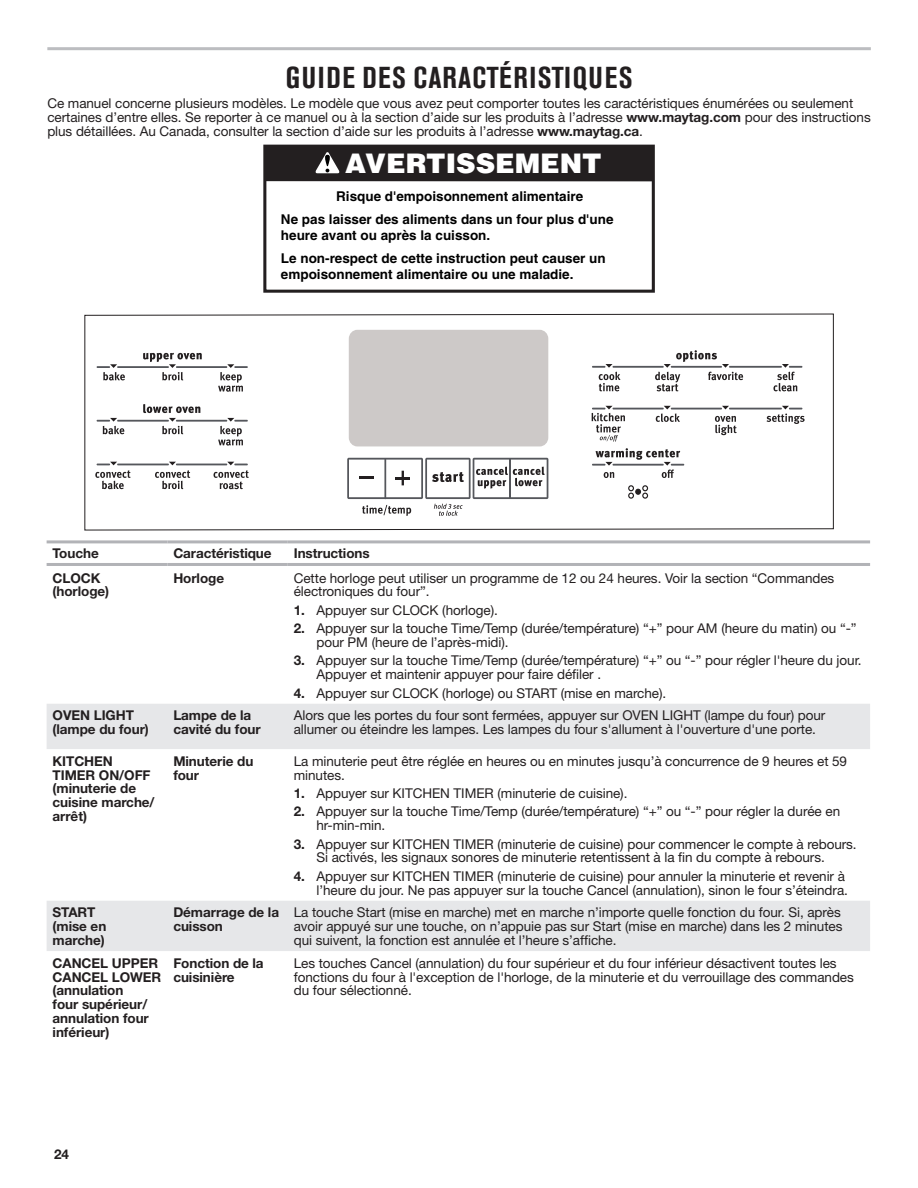
<style>
.page{position:relative;width:918px;height:1188px;background:#fff}
.page>*{position:absolute;margin:0;border:0;box-sizing:border-box;transform-origin:0 0}
.Heading_1_Cook{font:700 condensed 30px "Akzidenz Grotesk Pro";letter-spacing:.05em;color:#231f20}
.t1{font:900 27px "Helvetica";color:#fff}
.Body{font:13.5px/13.8px "Helvetica Neue";letter-spacing:-.005em;color:#231f20}
.Body_Bold{font:700 13.5px/13.8px "Helvetica Neue";letter-spacing:-.005em;color:#231f20}
.t2{font:700 13.5px/23.2px "Helvetica";color:#000}
.s1{font-weight:700}
</style>
<div class="page">
<svg style="left:47px;top:704px;width:823px;height:247px"></svg>
<hr style="left:47px;top:540px;width:120px;height:3px;background:#b2b3b7">
<hr style="left:167px;top:540px;width:121px;height:3px;background:#b2b3b7">
<hr style="left:288px;top:540px;width:582px;height:3px;background:#b2b3b7">
<hr style="left:47px;top:563px;width:120px;height:3px;background:#b2b3b7">
<hr style="left:167px;top:563px;width:121px;height:3px;background:#b2b3b7">
<hr style="left:288px;top:563px;width:582px;height:3px;background:#b2b3b7">
<hr style="left:47px;top:47px;width:824px;height:3px;background:#bcbdc0">
<div style="left:263px;top:145px;width:392px;height:148px;border:3px solid #231f20"></div>
<div style="left:265px;top:145px;width:388px;height:36px;background:#231f20"></div>
<svg style="left:315px;top:152px;width:25px;height:21px"></svg>
<svg style="left:85px;top:314px;width:749px;height:216px"></svg>
<h1 class="Heading_1_Cook" style="left:286px;top:58px;width:348px">GUIDE DES CARACTÉRISTIQUES</h1>
<p class="Body" style="left:47px;top:96px;width:825px">Ce manuel concerne plusieurs modèles. Le modèle que vous avez peut comporter toutes les caractéristiques énumérées ou seulement certaines d’entre elles. Se reporter à ce manuel ou à la section d’aide sur les produits à l’adresse <span class="s1">www.maytag.com</span> pour des instructions plus détaillées. Au Canada, consulter la section d’aide sur les produits à l’adresse <span class="s1">www.maytag.ca</span>.</p>
<p class="t1" style="left:345px;top:146px;width:258px">AVERTISSEMENT</p>
<p class="t2" style="left:281px;top:184px;width:334px;text-indent:55px">Risque d'empoisonnement alimentaire<br>Ne pas laisser des aliments dans un four plus d'une</p>
<p class="t2" style="left:281px;top:223px;width:326px">heure avant ou après la cuisson.<br>Le non-respect de cette instruction peut causer un</p>
<p class="t2" style="left:281px;top:262px;width:294px">empoisonnement alimentaire ou une maladie.</p>
<p class="Body_Bold" style="left:53px;top:546px;width:48px">Touche</p>
<p class="Body_Bold" style="left:173px;top:546px;width:100px">Caractéristique</p>
<p class="Body_Bold" style="left:294px;top:546px;width:77px">Instructions</p>
<p class="Body_Bold" style="left:53px;top:571px;width:58px">CLOCK (horloge)</p>
<p class="Body_Bold" style="left:173px;top:571px;width:52px">Horloge</p>
<p class="Body" style="left:294px;top:571px;width:542px">Cette horloge peut utiliser un programme de 12 ou 24 heures. Voir la section “Commandes électroniques du four”.</p>
<p class="Body" style="left:294px;top:603px;width:206px"><span class="s1">1.</span> Appuyer sur CLOCK (horloge).</p>
<p class="Body" style="left:316px;top:621px;width:542px;text-indent:-23px"><span class="s1">2.</span> Appuyer sur la touche Time/Temp (durée/température) “+” pour AM (heure du matin) ou “-” pour PM (heure de l’après-midi).</p>
<p class="Body" style="left:316px;top:654px;width:547px;text-indent:-23px"><span class="s1">3.</span> Appuyer sur la touche Time/Temp (durée/température) “+” ou “-” pour régler l'heure du jour.<br>Appuyer et maintenir appuyer pour faire défiler .</p>
<p class="Body" style="left:294px;top:686px;width:374px"><span class="s1">4.</span> Appuyer sur CLOCK (horloge) ou START (mise en marche).</p>
<p class="Body_Bold" style="left:53px;top:708px;width:98px">OVEN LIGHT (lampe du four)</p>
<p class="Body_Bold" style="left:173px;top:708px;width:89px">Lampe de la cavité du four</p>
<p class="Body" style="left:294px;top:708px;width:533px">Alors que les portes du four sont fermées, appuyer sur OVEN LIGHT (lampe du four) pour allumer ou éteindre les lampes. Les lampes du four s'allument à l'ouverture d'une porte.</p>
<p class="Body_Bold" style="left:53px;top:754px;width:104px">KITCHEN<br>TIMER ON/OFF (minuterie de cuisine marche/ arrêt)</p>
<p class="Body_Bold" style="left:173px;top:754px;width:81px">Minuterie du four</p>
<p class="Body" style="left:294px;top:754px;width:555px">La minuterie peut être réglée en heures ou en minutes jusqu’à concurrence de 9 heures et 59 minutes.</p>
<p class="Body" style="left:294px;top:786px;width:335px"><span class="s1">1.</span> Appuyer sur KITCHEN TIMER (minuterie de cuisine).</p>
<p class="Body" style="left:316px;top:804px;width:525px;text-indent:-23px"><span class="s1">2.</span> Appuyer sur la touche Time/Temp (durée/température) “+” ou “-” pour régler la durée en hr-min-min.</p>
<p class="Body" style="left:316px;top:837px;width:542px;text-indent:-23px"><span class="s1">3.</span> Appuyer sur KITCHEN TIMER (minuterie de cuisine) pour commencer le compte à rebours.<br>Si activés, les signaux sonores de minuterie retentissent à la fin du compte à rebours.</p>
<p class="Body" style="left:294px;top:869px;width:556px;text-align:right"><span class="s1">4.</span> Appuyer sur KITCHEN TIMER (minuterie de cuisine) pour annuler la minuterie et revenir à l’heure du jour. Ne pas appuyer sur la touche Cancel (annulation), sinon le four s’éteindra.</p>
<p class="Body_Bold" style="left:53px;top:905px;width:55px">START (mise en marche)</p>
<p class="Body_Bold" style="left:173px;top:905px;width:107px">Démarrage de la cuisson</p>
<p class="Body" style="left:294px;top:905px;width:550px;text-align:justify">La touche Start (mise en marche) met en marche n’importe quelle fonction du four. Si, après avoir appuyé sur une touche, on n’appuie pas sur Start (mise en marche) dans les 2 minutes qui suivent, la fonction est annulée et l’heure s’affiche.</p>
<p class="Body_Bold" style="left:53px;top:956px;width:110px">CANCEL UPPER<br>CANCEL LOWER (annulation<br>four supérieur/ annulation four inférieur)</p>
<p class="Body_Bold" style="left:173px;top:956px;width:92px">Fonction de la cuisinière</p>
<p class="Body" style="left:294px;top:956px;width:562px">Les touches Cancel (annulation) du four supérieur et du four inférieur désactivent toutes les fonctions du four à l'exception de l'horloge, de la minuterie et du verrouillage des commandes du four sélectionné.</p>
<p class="Body_Bold" style="left:54px;top:1147px;width:16px">24</p>
</div>
